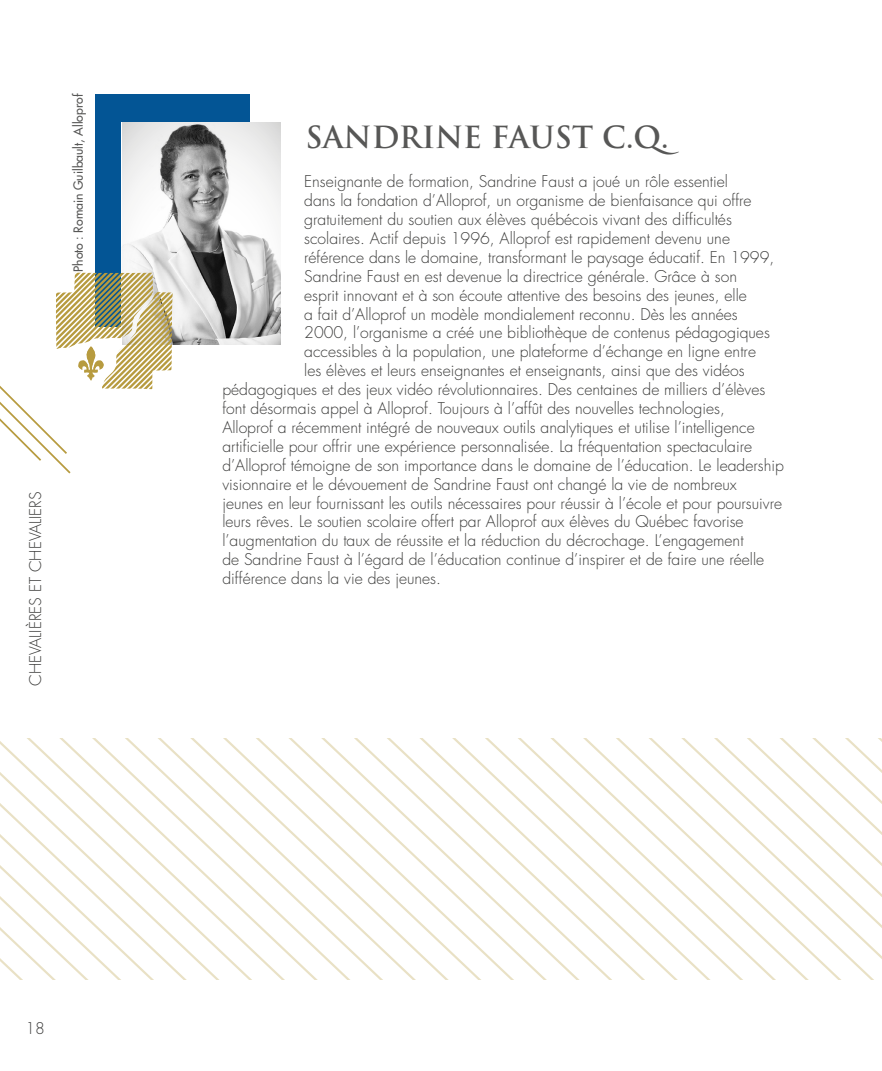
<style>
.page{position:relative;width:882px;height:1071px;background:#fff}
.page>*{position:absolute;margin:0;border:0;box-sizing:border-box;transform-origin:0 0}
.t1{font:700 29.75px "Trajan Pro";color:#575756}
.t2{font:300 15.75px "Futura Std";color:#3c3c3b}
.t3{font:500 12.25px "Futura Std";color:#575756}
</style>
<div class="page">
<div style="left:95px;top:94px;width:155px;height:232px;background:#035595"></div>
<svg style="left:0;top:273px;width:173px;height:201px"></svg>
<svg style="left:75px;top:345px;width:29px;height:36px"></svg>
<svg style="left:122px;top:122px;width:159px;height:222px"></svg>
<svg style="left:831px;top:738px;width:32px;height:241px"></svg>
<svg style="left:798px;top:738px;width:33px;height:241px"></svg>
<svg style="left:765px;top:738px;width:33px;height:241px"></svg>
<svg style="left:732px;top:738px;width:33px;height:241px"></svg>
<svg style="left:700px;top:738px;width:32px;height:241px"></svg>
<svg style="left:667px;top:738px;width:33px;height:241px"></svg>
<svg style="left:634px;top:738px;width:33px;height:241px"></svg>
<svg style="left:602px;top:738px;width:32px;height:241px"></svg>
<svg style="left:569px;top:738px;width:33px;height:241px"></svg>
<svg style="left:536px;top:738px;width:33px;height:241px"></svg>
<svg style="left:503px;top:738px;width:33px;height:241px"></svg>
<svg style="left:471px;top:738px;width:32px;height:241px"></svg>
<svg style="left:438px;top:738px;width:33px;height:241px"></svg>
<svg style="left:405px;top:738px;width:33px;height:241px"></svg>
<svg style="left:372px;top:738px;width:33px;height:241px"></svg>
<svg style="left:340px;top:738px;width:32px;height:241px"></svg>
<svg style="left:307px;top:738px;width:33px;height:241px"></svg>
<svg style="left:274px;top:738px;width:33px;height:241px"></svg>
<svg style="left:241px;top:738px;width:33px;height:241px"></svg>
<svg style="left:209px;top:738px;width:32px;height:241px"></svg>
<svg style="left:176px;top:738px;width:33px;height:241px"></svg>
<svg style="left:143px;top:738px;width:33px;height:241px"></svg>
<svg style="left:0;top:738px;width:143px;height:241px"></svg>
<p class="t3" style="left:71px;top:272px;width:180px;rotate:-90deg">Photo : Romain Guilbault, Alloprof</p>
<p class="t2" style="left:26px;top:686px;width:196px;rotate:-90deg">CHEVALIÈRES ET CHEVALIERS</p>
<p class="t2" style="left:26px;top:1018px;width:21px">18</p>
<h1 class="t1" style="left:305px;top:119px;width:375px">SANDRINE FAUST C.Q.</h1>
<p class="t2" style="left:304px;top:172px;width:425px">Enseignante de formation, Sandrine Faust a joué un rôle essentiel</p>
<p class="t2" style="left:304px;top:191px;width:449px">dans la fondation d’Alloprof, un organisme de bienfaisance qui offre</p>
<p class="t2" style="left:304px;top:210px;width:429px">gratuitement du soutien aux élèves québécois vivant des difficultés</p>
<p class="t2" style="left:304px;top:229px;width:427px">scolaires. Actif depuis 1996, Alloprof est rapidement devenu une</p>
<p class="t2" style="left:304px;top:248px;width:472px">référence dans le domaine, transformant le paysage éducatif. En 1999,</p>
<p class="t2" style="left:304px;top:266px;width:434px">Sandrine Faust en est devenue la directrice générale. Grâce à son</p>
<p class="t2" style="left:304px;top:285px;width:444px">esprit innovant et à son écoute attentive des besoins des jeunes, elle</p>
<p class="t2" style="left:304px;top:304px;width:435px">a fait d’Alloprof un modèle mondialement reconnu. Dès les années</p>
<p class="t2" style="left:304px;top:323px;width:467px">2000, l’organisme a créé une bibliothèque de contenus pédagogiques</p>
<p class="t2" style="left:304px;top:342px;width:453px">accessibles à la population, une plateforme d’échange en ligne entre</p>
<p class="t2" style="left:304px;top:361px;width:442px">les élèves et leurs enseignantes et enseignants, ainsi que des vidéos</p>
<p class="t2" style="left:222px;top:380px;width:545px">pédagogiques et des jeux vidéo révolutionnaires. Des centaines de milliers d’élèves</p>
<p class="t2" style="left:222px;top:399px;width:504px">font désormais appel à Alloprof. Toujours à l’affût des nouvelles technologies,</p>
<p class="t2" style="left:222px;top:418px;width:534px">Alloprof a récemment intégré de nouveaux outils analytiques et utilise l’intelligence</p>
<p class="t2" style="left:222px;top:437px;width:531px">artificielle pour offrir une expérience personnalisée. La fréquentation spectaculaire</p>
<p class="t2" style="left:222px;top:455px;width:563px">d’Alloprof témoigne de son importance dans le domaine de l’éducation. Le leadership</p>
<p class="t2" style="left:222px;top:474px;width:516px">visionnaire et le dévouement de Sandrine Faust ont changé la vie de nombreux</p>
<p class="t2" style="left:222px;top:493px;width:561px">jeunes en leur fournissant les outils nécessaires pour réussir à l’école et pour poursuivre</p>
<p class="t2" style="left:222px;top:512px;width:523px">leurs rêves. Le soutien scolaire offert par Alloprof aux élèves du Québec favorise</p>
<p class="t2" style="left:222px;top:531px;width:523px">l’augmentation du taux de réussite et la réduction du décrochage. L’engagement</p>
<p class="t2" style="left:222px;top:550px;width:543px">de Sandrine Faust à l’égard de l’éducation continue d’inspirer et de faire une réelle</p>
<p class="t2" style="left:222px;top:569px;width:220px">différence dans la vie des jeunes.</p>
</div>
